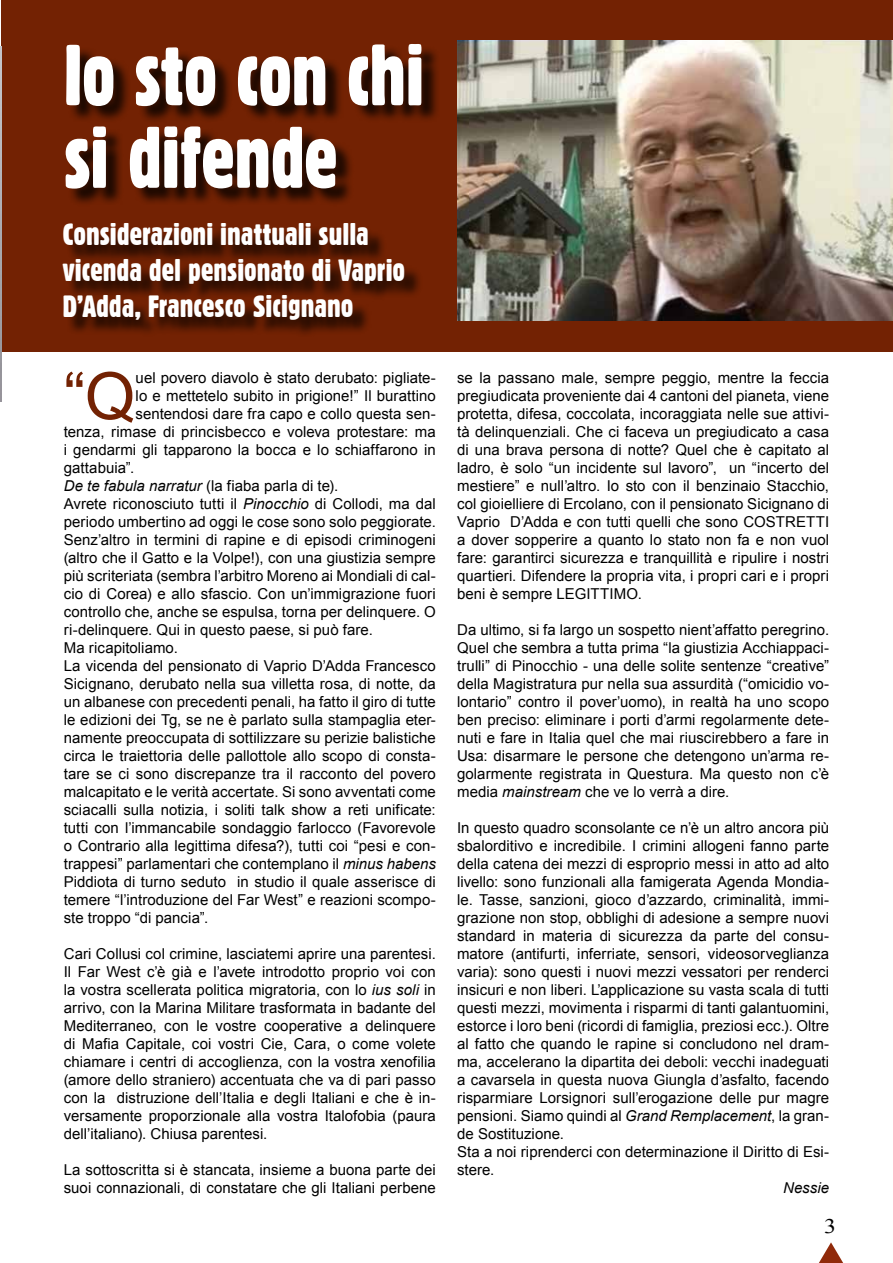
<style>
.page{position:relative;width:893px;height:1263px;background:#fff}
.page>*{position:absolute;margin:0;border:0;box-sizing:border-box;transform-origin:0 0}
.t1{font:84px/82.5px "Gothic 821 Condensed BT";letter-spacing:-.01em;color:#fff}
.t2{font:65.25px "Arial";color:#732203}
.t3{font:30px/36px "Gothic 821 Condensed BT";color:#fff}
.t4{font:20.7px "Times New Roman";color:#000;scale:1.16 1}
.t5{font:15px/18px "Arial";color:#000;text-align:justify}
.t6{font:italic 15px "Arial";letter-spacing:.005em;color:#000}
.s1{font-style:italic}
</style>
<div class="page">
<svg style="left:819px;top:1242px;width:24px;height:21px"></svg>
<div style="left:1px;top:0;width:892px;height:352px;background:#732203"></div>
<div style="left:68px;top:46px;width:372px;height:162px;background:#000;opacity:.75"></div>
<img style="left:0;top:46px;width:1px;height:356px">
<div style="left:66px;top:226px;width:357px;height:112px;background:#000;opacity:.75"></div>
<img style="left:457px;top:40px;width:436px;height:280px">
<h1 class="t1" style="left:64px;top:33px;width:362px">Io sto con chi si difende</h1>
<h3 class="t3" style="left:63px;top:216px;width:344px">Considerazioni inattuali sulla vicenda del pensionato di Vaprio<br>D’Adda, Francesco Sicignano</h3>
<h2 class="t2" style="left:64px;top:353px;width:73px">“Q</h2>
<p class="t5" style="left:136px;top:369px;width:302px">uel povero diavolo è stato derubato: pigliate-</p>
<p class="t5" style="left:136px;top:387px;width:302px">lo e mettetelo subito in prigione!” Il burattino</p>
<p class="t5" style="left:136px;top:405px;width:302px">sentendosi dare fra capo e collo questa sen-</p>
<p class="t5" style="left:64px;top:423px;width:374px">tenza, rimase di princisbecco e voleva protestare: ma</p>
<p class="t5" style="left:64px;top:441px;width:374px">i gendarmi gli tapparono la bocca e lo schiaffarono in</p>
<p class="t5" style="left:64px;top:459px;width:72px">gattabuia”.</p>
<p class="t5" style="left:64px;top:477px;width:276px"><span class="s1">De te fabula narratur</span> (la fiaba parla di te).</p>
<p class="t5" style="left:64px;top:495px;width:374px">Avrete riconosciuto tutti il <span class="s1">Pinocchio</span> di Collodi, ma dal</p>
<p class="t5" style="left:64px;top:513px;width:374px">periodo umbertino ad oggi le cose sono solo peggiorate.</p>
<p class="t5" style="left:64px;top:531px;width:374px">Senz’altro in termini di rapine e di episodi criminogeni</p>
<p class="t5" style="left:64px;top:549px;width:373px">(altro che il Gatto e la Volpe!), con una giustizia sempre</p>
<p class="t5" style="left:64px;top:567px;width:374px">più scriteriata (sembra l’arbitro Moreno ai Mondiali di cal-</p>
<p class="t5" style="left:64px;top:585px;width:374px">cio di Corea) e allo sfascio. Con un’immigrazione fuori</p>
<p class="t5" style="left:64px;top:603px;width:374px">controllo che, anche se espulsa, torna per delinquere. O</p>
<p class="t5" style="left:64px;top:621px;width:311px">ri-delinquere. Qui in questo paese, si può fare.</p>
<p class="t5" style="left:64px;top:639px;width:116px">Ma ricapitoliamo.</p>
<p class="t5" style="left:64px;top:657px;width:373px">La vicenda del pensionato di Vaprio D’Adda Francesco</p>
<p class="t5" style="left:64px;top:675px;width:374px">Sicignano, derubato nella sua villetta rosa, di notte, da</p>
<p class="t5" style="left:64px;top:693px;width:374px">un albanese con precedenti penali, ha fatto il giro di tutte</p>
<p class="t5" style="left:64px;top:711px;width:374px">le edizioni dei Tg, se ne è parlato sulla stampaglia eter-</p>
<p class="t5" style="left:64px;top:729px;width:374px">namente preoccupata di sottilizzare su perizie balistiche</p>
<p class="t5" style="left:64px;top:747px;width:374px">circa le traiettoria delle pallottole allo scopo di consta-</p>
<p class="t5" style="left:64px;top:765px;width:374px">tare se ci sono discrepanze tra il racconto del povero</p>
<p class="t5" style="left:64px;top:783px;width:374px">malcapitato e le verità accertate. Si sono avventati come</p>
<p class="t5" style="left:64px;top:801px;width:374px">sciacalli sulla notizia, i soliti talk show a reti unificate:</p>
<p class="t5" style="left:64px;top:819px;width:374px">tutti con l’immancabile sondaggio farlocco (Favorevole</p>
<p class="t5" style="left:64px;top:837px;width:374px">o Contrario alla legittima difesa?), tutti coi “pesi e con-</p>
<p class="t5" style="left:64px;top:855px;width:374px">trappesi” parlamentari che contemplano il <span class="s1">minus habens</span></p>
<p class="t5" style="left:64px;top:873px;width:374px">Piddiota di turno seduto in studio il quale asserisce di</p>
<p class="t5" style="left:64px;top:891px;width:374px">temere “l’introduzione del Far West” e reazioni scompo-</p>
<p class="t5" style="left:64px;top:909px;width:146px">ste troppo “di pancia”.</p>
<p class="t5" style="left:64px;top:945px;width:374px">Cari Collusi col crimine, lasciatemi aprire una parentesi.<br>Il Far West c’è già e l’avete introdotto proprio voi con la vostra scellerata politica migratoria, con lo <span class="s1">ius soli</span> in arrivo, con la Marina Militare trasformata in badante del Mediterraneo, con le vostre cooperative a delinquere di Mafia Capitale, coi vostri Cie, Cara, o come volete chiamare i centri di accoglienza, con la vostra xenofilia (amore dello straniero) accentuata che va di pari passo con la distruzione dell’Italia e degli Italiani e che è in&shy;versamente proporzionale alla vostra Italofobia (paura dell’italiano). Chiusa parentesi.</p>
<p class="t5" style="left:64px;top:1161px;width:374px">La sottoscritta si è stancata, insieme a buona parte dei suoi connazionali, di constatare che gli Italiani perbene</p>
<p class="t5" style="left:457px;top:369px;width:374px">se la passano male, sempre peggio, mentre la feccia pregiudicata proveniente dai 4 cantoni del pianeta, viene protetta, difesa, coccolata, incoraggiata nelle sue attivi&shy;tà delinquenziali. Che ci faceva un pregiudicato a casa di una brava persona di notte? Quel che è capitato al ladro, è solo “un incidente sul lavoro”, un “incerto del mestiere” e null’altro. Io sto con il benzinaio Stacchio, col gioielliere di Ercolano, con il pensionato Sicignano di Vaprio D’Adda e con tutti quelli che sono COSTRETTI a dover sopperire a quanto lo stato non fa e non vuol fare: garantirci sicurezza e tranquillità e ripulire i nostri quartieri. Difendere la propria vita, i propri cari e i propri beni è sempre LEGITTIMO.</p>
<p class="t5" style="left:457px;top:621px;width:374px">Da ultimo, si fa largo un sospetto nient’affatto peregrino.<br>Quel che sembra a tutta prima “la giustizia Acchiappaci&shy;trulli” di Pinocchio - una delle solite sentenze “creative” della Magistratura pur nella sua assurdità (“omicidio vo&shy;lontario” contro il pover’uomo), in realtà ha uno scopo ben preciso: eliminare i porti d’armi regolarmente dete&shy;nuti e fare in Italia quel che mai riuscirebbero a fare in Usa: disarmare le persone che detengono un’arma re&shy;golarmente registrata in Questura. Ma questo non c’è media <span class="s1">mainstream</span> che ve lo verrà a dire.</p>
<p class="t5" style="left:457px;top:819px;width:374px;text-align:left">In questo quadro sconsolante ce n’è un altro ancora più sbalorditivo e incredibile. I crimini allogeni fanno parte della catena dei mezzi di esproprio messi in atto ad alto livello: sono funzionali alla famigerata Agenda Mondia&shy;le. Tasse, sanzioni, gioco d’azzardo, criminalità, immi&shy;grazione non stop, obblighi di adesione a sempre nuovi standard in materia di sicurezza da parte del consu&shy;matore (antifurti, inferriate, sensori, videosorveglianza varia): sono questi i nuovi mezzi vessatori per renderci insicuri e non liberi. L’applicazione su vasta scala di tutti questi mezzi, movimenta i risparmi di tanti galantuomini, estorce i loro beni (ricordi di famiglia, preziosi ecc.). Oltre al fatto che quando le rapine si concludono nel dram&shy;ma, accelerano la dipartita dei deboli: vecchi inadeguati a cavarsela in questa nuova Giungla d’asfalto, facendo risparmiare Lorsignori sull’erogazione delle pur magre pensioni. Siamo quindi al <span class="s1">Grand Remplacement</span>, la gran&shy;de Sostituzione.<br>Sta a noi riprenderci con determinazione il Diritto di Esi&shy;stere.</p>
<p class="t6" style="left:783px;top:1178px;width:48px">Nessie</p>
<h3 class="t4" style="left:824px;top:1212px;width:12px">3</h3>
</div>
